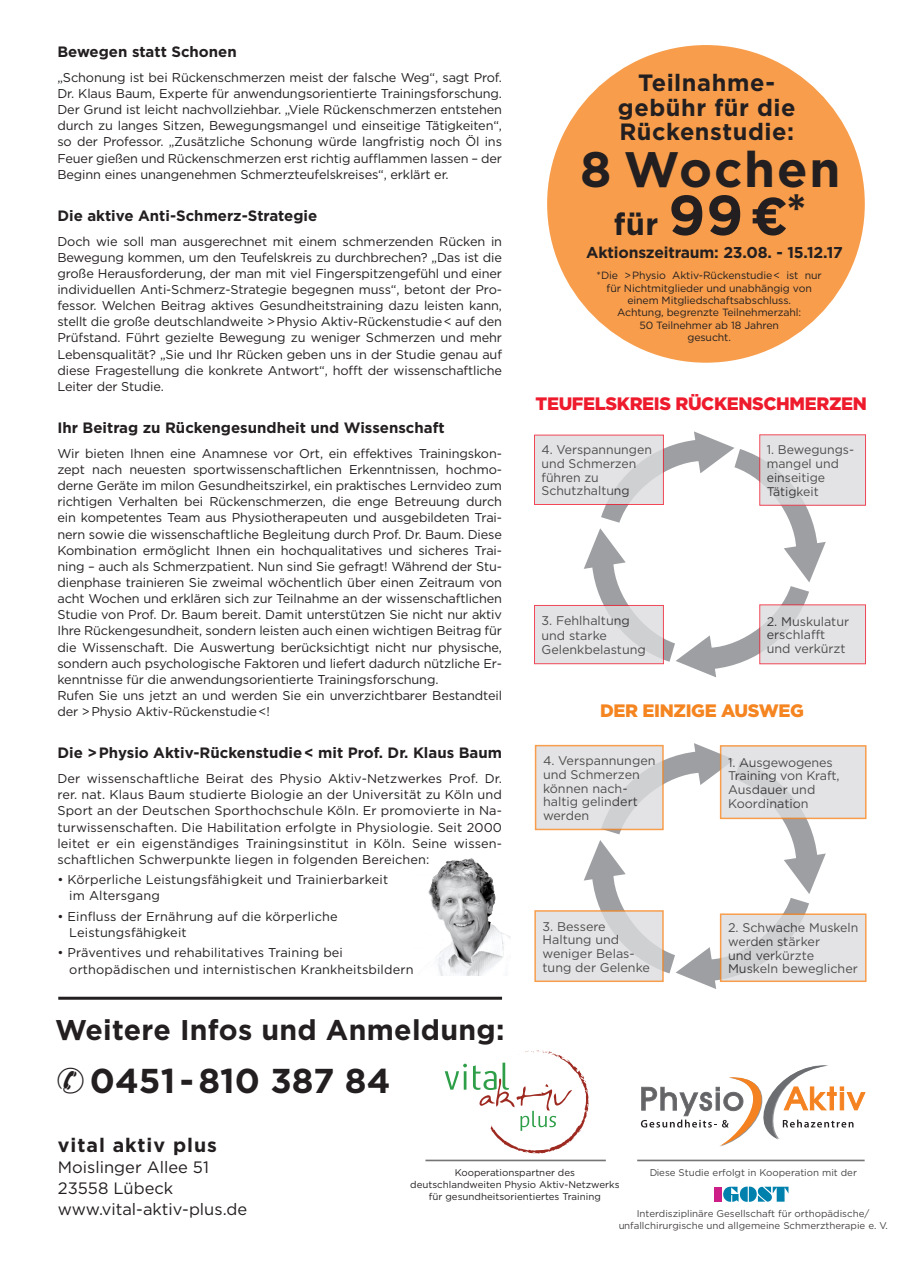
<style>
.page{position:relative;width:902px;height:1272px;background:#fff}
.page>*{position:absolute;margin:0;border:0;box-sizing:border-box;transform-origin:0 0}
.t1{font:700 49.8px "Gotham";letter-spacing:.035em;color:#231f20}
.Musterzentrum{font:700 34.5px "Gotham";color:#231f20}
.t2{font:700 30.75px "Gotham";color:#231f20}
.t3{font:700 28.5px "Gotham";letter-spacing:.01em;color:#231f20}
.t4{font:700 23.55px "Gotham";letter-spacing:.025em;color:#231f20}
.Musterzentrum-2{font:700 19.5px "Gotham";letter-spacing:.05em;color:#231f20}
.t5{font:900 18px "Gotham";letter-spacing:-.02em;color:#ee1b2d}
.t6{font:900 18px "Gotham";letter-spacing:-.02em;color:#f58520}
.Musterzentrum-3{font:16.5px "Gotham";color:#231f20}
.t7{font:700 15.75px "Gotham";letter-spacing:-.01em;color:#231f20}
.t8{font:700 15px "Gotham";color:#231f20}
.t9{font:12.75px/16.2px "Gotham";letter-spacing:-.01em;color:#231f20;text-align:justify}
.t10{font:12.75px "Gotham";letter-spacing:.01em;color:#231f20}
.t11{font:12.6px/13.8px "Gotham";color:#231f20}
.t12{font:10.5px/12.5px "Gotham";letter-spacing:-.01em;color:#231f20;text-align:center}
.t13{font:9.75px/11.7px "Gotham";color:#231f20;text-align:center}
.s1{font-size:55.95px}
.s2{font-size:52.8px}
</style>
<div class="page">
<svg style="left:640px;top:1065px;width:225px;height:81px"></svg>
<div style="left:547px;top:45px;width:317px;height:318px;background:#f79d4c;border-radius:50%"></div>
<img style="left:428px;top:858px;width:82px;height:117px">
<hr style="left:58px;top:996px;width:444px;height:3px;background:#231f20">
<svg style="left:714px;top:1186px;width:74px;height:15px"></svg>
<hr style="left:637px;top:1159px;width:227px;height:2px;background:#231f20">
<hr style="left:425px;top:1159px;width:180px;height:2px;background:#231f20">
<svg style="left:444px;top:1063px;width:23px;height:26px"></svg>
<hr style="left:463px;top:1071px;width:3px;height:18px;background:#2e9e48">
<svg style="left:473px;top:1050px;width:115px;height:103px"></svg>
<svg style="left:583px;top:431px;width:242px;height:246px"></svg>
<svg style="left:583px;top:743px;width:242px;height:246px"></svg>
<svg style="left:761px;top:436px;width:102px;height:67px;background:#e0e0e2"></svg>
<div style="left:759px;top:605px;width:106px;height:58px;background:linear-gradient(to right,#d9dadc,#e6e6e8)"></div>
<svg style="left:536px;top:607px;width:125px;height:55px;background:#dfdfe1"></svg>
<div style="left:534px;top:605px;width:129px;height:59px;border:1px solid #ee1a2e"></div>
<svg style="left:536px;top:437px;width:125px;height:66px;background:#dfe0e2"></svg>
<div style="left:534px;top:435px;width:129px;height:70px;border:1px solid #ee1a2e"></div>
<svg style="left:537px;top:747px;width:123px;height:80px;background:#dfe0e2"></svg>
<div style="left:534px;top:744px;width:129px;height:86px;border:2px solid #f58520"></div>
<svg style="left:537px;top:913px;width:123px;height:66px;background:#dfdfe1"></svg>
<svg style="left:722px;top:748px;width:141px;height:68px;background:#dfdfe1"></svg>
<div style="left:719px;top:745px;width:147px;height:74px;border:2px solid #f58520"></div>
<svg style="left:722px;top:916px;width:141px;height:63px;background:#dedee0"></svg>
<div style="left:719px;top:913px;width:147px;height:69px;border:2px solid #f58520"></div>
<p class="t8" style="left:57px;top:42px;width:181px">Bewegen statt Schonen</p>
<p class="t9" style="left:57px;top:69px;width:446px">„Schonung ist bei Rückenschmerzen meist der falsche Weg“, sagt Prof.<br>Dr. Klaus Baum, Experte für anwendungsorientierte Trainingsforschung.<br>Der Grund ist leicht nachvollziehbar. „Viele Rückenschmerzen entstehen durch zu langes Sitzen, Bewegungsmangel und einseitige Tätigkeiten“, so der Professor. „Zusätzliche Schonung würde langfristig noch Öl ins Feuer gießen und Rückenschmerzen erst richtig aufflammen lassen – der Beginn eines unangenehmen Schmerzteufelskreises“, erklärt er.</p>
<p class="t8" style="left:57px;top:205px;width:261px">Die aktive Anti-Schmerz-Strategie</p>
<p class="t9" style="left:57px;top:233px;width:446px">Doch wie soll man ausgerechnet mit einem schmerzenden Rücken in Bewegung kommen, um den Teufelskreis zu durchbrechen? „Das ist die große Herausforderung, der man mit viel Fingerspitzengefühl und einer individuellen Anti-Schmerz-Strategie begegnen muss“, betont der Pro&shy;fessor. Welchen Beitrag aktives Gesundheitstraining dazu leisten kann, stellt die große deutschlandweite &gt; Physio Aktiv-Rückenstudie &lt; auf den Prüfstand. Führt gezielte Bewegung zu weniger Schmerzen und mehr Lebensqualität? „Sie und Ihr Rücken geben uns in der Studie genau auf diese Fragestellung die konkrete Antwort“, hofft der wissenschaftliche Leiter der Studie.</p>
<p class="t8" style="left:57px;top:418px;width:389px">Ihr Beitrag zu Rückengesundheit und Wissenschaft</p>
<p class="t9" style="left:57px;top:445px;width:446px">Wir bieten Ihnen eine Anamnese vor Ort, ein effektives Trainingskon&shy;zept nach neuesten sportwissenschaftlichen Erkenntnissen, hochmo&shy;derne Geräte im milon Gesundheitszirkel, ein praktisches Lernvideo zum richtigen Verhalten bei Rückenschmerzen, die enge Betreuung durch ein kompetentes Team aus Physiotherapeuten und ausgebildeten Trai&shy;nern sowie die wissenschaftliche Begleitung durch Prof. Dr. Baum. Diese Kombination ermöglicht Ihnen ein hochqualitatives und sicheres Trai&shy;ning – auch als Schmerzpatient. Nun sind Sie gefragt! Während der Stu&shy;dienphase trainieren Sie zweimal wöchentlich über einen Zeitraum von acht Wochen und erklären sich zur Teilnahme an der wissenschaftlichen Studie von Prof. Dr. Baum bereit. Damit unterstützen Sie nicht nur aktiv Ihre Rückengesundheit, sondern leisten auch einen wichtigen Beitrag für die Wissenschaft. Die Auswertung berücksichtigt nicht nur physische, sondern auch psychologische Faktoren und liefert dadurch nützliche Er&shy;kenntnisse für die anwendungsorientierte Trainingsforschung.</p>
<p class="t9" style="left:57px;top:687px;width:446px">Rufen Sie uns jetzt an und werden Sie ein unverzichtbarer Bestandteil der &gt; Physio Aktiv-Rückenstudie &lt;!</p>
<p class="t8" style="left:57px;top:743px;width:446px">Die &gt; Physio Aktiv-Rückenstudie &lt; mit Prof. Dr. Klaus Baum</p>
<p class="t9" style="left:57px;top:770px;width:446px">Der wissenschaftliche Beirat des Physio Aktiv-Netzwerkes Prof. Dr. rer. nat. Klaus Baum studierte Biologie an der Universität zu Köln und Sport an der Deutschen Sporthochschule Köln. Er promovierte in Na&shy;turwissenschaften. Die Habilitation erfolgte in Physiologie. Seit 2000 leitet er ein eigenständiges Trainingsinstitut in Köln. Seine wissen&shy;schaftlichen Schwerpunkte liegen in folgenden Bereichen:</p>
<p class="t10" style="left:57px;top:871px;width:332px">• Körperliche Leistungsfähigkeit und Trainierbarkeit</p>
<p class="t10" style="left:69px;top:887px;width:92px">im Altersgang</p>
<p class="t10" style="left:57px;top:908px;width:282px">• Einfluss der Ernährung auf die körperliche</p>
<p class="t10" style="left:69px;top:924px;width:119px">Leistungsfähigkeit</p>
<p class="t10" style="left:57px;top:944px;width:287px">• Präventives und rehabilitatives Training bei</p>
<p class="t10" style="left:69px;top:960px;width:346px">orthopädischen und internistischen Krankheitsbildern</p>
<p class="t3" style="left:55px;top:1010px;width:451px">Weitere Infos und Anmeldung:</p>
<p class="Musterzentrum" style="left:56px;top:1057px;width:335px">✆0451 - 810 387 84</p>
<p class="t4" style="left:638px;top:67px;width:139px">Teilnahme-</p>
<p class="t4" style="left:618px;top:92px;width:179px">gebühr für die</p>
<p class="t4" style="left:619px;top:116px;width:176px">Rückenstudie:</p>
<p class="t1" style="left:580px;top:136px;width:262px">8 Wochen</p>
<p class="t2" style="left:613px;top:204px;width:194px">für <span class="s1">99</span> <span class="s2">€</span><sup>*</sup></p>
<p class="t7" style="left:586px;top:242px;width:258px">Aktionszeitraum: 23.08. - 15.12.17</p>
<p class="t12" style="left:596px;top:269px;width:227px">*Die &gt; Physio Aktiv-Rückenstudie &lt; ist nur für Nichtmitglieder und unabhängig von</p>
<p class="t12" style="left:627px;top:294px;width:165px">einem Mitgliedschaftsabschluss.</p>
<p class="t12" style="left:617px;top:306px;width:185px">Achtung, begrenzte Teilnehmerzahl:</p>
<p class="t12" style="left:639px;top:319px;width:141px">50 Teilnehmer ab 18 Jahren</p>
<p class="t12" style="left:687px;top:331px;width:45px">gesucht.</p>
<p class="t5" style="left:535px;top:391px;width:333px">TEUFELSKREIS RÜCKENSCHMERZEN</p>
<p class="t11" style="left:766px;top:443px;width:89px">1. Bewegungs&shy;mangel und einseitige<br>Tätigkeit</p>
<p class="t11" style="left:541px;top:442px;width:112px">4. Verspannungen und Schmerzen führen zu<br>Schutzhaltung</p>
<p class="t11" style="left:541px;top:613px;width:106px">3. Fehlhaltung und starke<br>Gelenkbelastung</p>
<p class="t11" style="left:766px;top:614px;width:84px">2. Muskulatur erschlafft und verkürzt</p>
<p class="t6" style="left:600px;top:698px;width:205px">DER EINZIGE AUSWEG</p>
<p class="t11" style="left:543px;top:753px;width:114px">4. Verspannungen und Schmerzen können nach&shy;haltig gelindert werden</p>
<p class="t11" style="left:542px;top:918px;width:109px">3. Bessere<br>Haltung und weniger Belas&shy;tung der Gelenke</p>
<p class="t11" style="left:728px;top:755px;width:113px">1. Ausgewogenes<br>Training von Kraft,<br>Ausdauer und<br>Koordination</p>
<p class="t11" style="left:728px;top:920px;width:132px">2. Schwache Muskeln werden stärker<br>und verkürzte<br>Muskeln beweglicher</p>
<p class="Musterzentrum-2" style="left:58px;top:1132px;width:161px">vital aktiv plus</p>
<p class="Musterzentrum-3" style="left:58px;top:1156px;width:152px">Moislinger Allee 51</p>
<p class="Musterzentrum-3" style="left:58px;top:1177px;width:117px">23558 Lübeck</p>
<p class="Musterzentrum-3" style="left:58px;top:1198px;width:191px">www.vital-aktiv-plus.de</p>
<p class="t13" style="left:454px;top:1166px;width:122px">Kooperationspartner des</p>
<p class="t13" style="left:410px;top:1178px;width:211px">deutschlandweiten Physio Aktiv-Netzwerks</p>
<p class="t13" style="left:429px;top:1190px;width:173px">für gesundheitsorientiertes Training</p>
<p class="t13" style="left:649px;top:1166px;width:209px">Diese Studie erfolgt in Kooperation mit der</p>
<p class="t13" style="left:618px;top:1207px;width:271px">Interdisziplinäre Gesellschaft für orthopädische/ unfallchirurgische und allgemeine Schmerztherapie e. V.</p>
</div>
